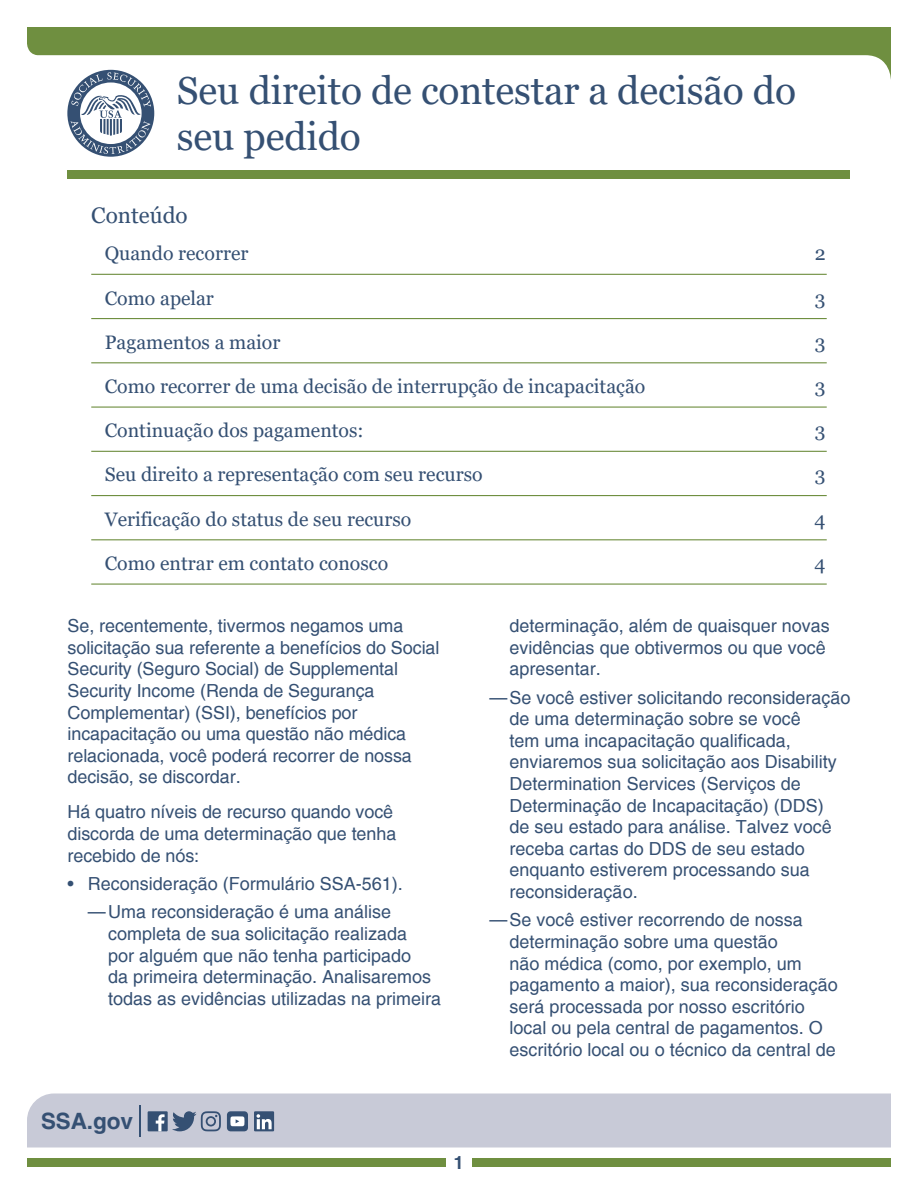
<style>
.page{position:relative;width:918px;height:1188px;background:#fff}
.page>*{position:absolute;margin:0;border:0;box-sizing:border-box;transform-origin:0 0}
.t1{font:39px/46.8px "Georgia";letter-spacing:-.005em;color:#355073}
.t2{font:22.5px "Georgia";color:#355073}
.t3{font:700 22.5px "Helvetica";letter-spacing:-.005em;color:#355073}
.t4{font:19.5px "Georgia";color:#355073}
.t5{font:18px/21.6px "Helvetica";color:#355073}
.t6{font:700 18px "Helvetica";color:#355073}
</style>
<div class="page">
<div style="left:27px;top:1159px;width:419px;height:8px;background:#6f8f40"></div>
<div style="left:472px;top:1159px;width:419px;height:8px;background:#6f8f40"></div>
<div style="left:68px;top:171px;width:782px;height:8px;background:#6f8f40"></div>
<div style="left:27px;top:1094px;width:864px;height:54px;background:#c8cad7"></div>
<hr style="left:139px;top:1105px;width:2px;height:32px;background:#355073">
<svg style="left:27px;top:27px;width:864px;height:53px;fill:#6f8f40"></svg>
<div style="left:148px;top:1111px;width:20px;height:20px;background:#355073"></div>
<svg style="left:156px;top:1114px;width:9px;height:17px"></svg>
<svg style="left:172px;top:1111px;width:49px;height:20px"></svg>
<svg style="left:227px;top:1111px;width:21px;height:20px"></svg>
<svg style="left:254px;top:1111px;width:20px;height:20px"></svg>
<svg style="left:257px;top:1114px;width:15px;height:15px"></svg>
<svg style="left:67px;top:70px;width:87px;height:87px"></svg>
<svg style="left:71px;top:72px;width:80px;height:82px"></svg>
<hr style="left:91px;top:274px;width:736px;height:1px;background:#6f8f40">
<hr style="left:91px;top:318px;width:736px;height:1px;background:#6f8f40">
<hr style="left:91px;top:362px;width:736px;height:1px;background:#6f8f40">
<hr style="left:91px;top:407px;width:736px;height:1px;background:#6f8f40">
<hr style="left:91px;top:451px;width:736px;height:1px;background:#6f8f40">
<hr style="left:91px;top:495px;width:736px;height:1px;background:#6f8f40">
<hr style="left:91px;top:539px;width:736px;height:1px;background:#6f8f40">
<hr style="left:91px;top:584px;width:736px;height:1px;background:#6f8f40">
<h1 class="t1" style="left:177px;top:68px;width:621px">Seu direito de contestar a decisão do seu pedido</h1>
<h1 class="t2" style="left:91px;top:201px;width:98px">Conteúdo</h1>
<p class="t4" style="left:105px;top:242px;width:145px">Quando recorrer</p>
<p class="t4" style="left:815px;top:242px;width:12px">2</p>
<p class="t4" style="left:105px;top:286px;width:111px">Como apelar</p>
<p class="t4" style="left:815px;top:286px;width:12px">3</p>
<p class="t4" style="left:105px;top:330px;width:177px">Pagamentos a maior</p>
<p class="t4" style="left:815px;top:330px;width:12px">3</p>
<p class="t4" style="left:105px;top:374px;width:542px">Como recorrer de uma decisão de interrupção de incapacitação</p>
<p class="t4" style="left:815px;top:374px;width:12px">3</p>
<p class="t4" style="left:105px;top:419px;width:260px">Continuação dos pagamentos:</p>
<p class="t4" style="left:815px;top:419px;width:12px">3</p>
<p class="t4" style="left:105px;top:463px;width:379px">Seu direito a representação com seu recurso</p>
<p class="t4" style="left:815px;top:463px;width:12px">3</p>
<p class="t4" style="left:105px;top:507px;width:308px">Verificação do status de seu recurso</p>
<p class="t4" style="left:815px;top:507px;width:13px">4</p>
<p class="t4" style="left:105px;top:551px;width:285px">Como entrar em contato conosco</p>
<p class="t4" style="left:815px;top:551px;width:13px">4</p>
<p class="t5" style="left:68px;top:616px;width:373px">Se, recentemente, tivermos negamos uma solicitação sua referente a benefícios do Social Security (Seguro Social) de Supplemental Security Income (Renda de Segurança Complementar) (SSI), benefícios por incapacitação ou uma questão não médica relacionada, você poderá recorrer de nossa decisão, se discordar.</p>
<p class="t5" style="left:68px;top:802px;width:330px">Há quatro níveis de recurso quando você discorda de uma determinação que tenha recebido de nós:</p>
<p class="t5" style="left:68px;top:873px;width:337px">• Reconsideração (Formulário SSA-561).</p>
<p class="t5" style="left:108px;top:902px;width:335px;text-indent:-20px">—Uma reconsideração é uma análise completa de sua solicitação realizada<br>por alguém que não tenha participado<br>da primeira determinação. Analisaremos todas as evidências utilizadas na primeira</p>
<p class="t3" style="left:41px;top:1108px;width:93px">SSA.gov</p>
<p class="t6" style="left:454px;top:1152px;width:12px">1</p>
<p class="t5" style="left:510px;top:616px;width:322px">determinação, além de quaisquer novas evidências que obtivermos ou que você apresentar.</p>
<p class="t5" style="left:510px;top:687px;width:342px;text-indent:-20px">—Se você estiver solicitando reconsideração de uma determinação sobre se você<br>tem uma incapacitação qualificada, enviaremos sua solicitação aos Disability Determination Services (Serviços de Determinação de Incapacitação) (DDS)<br>de seu estado para análise. Talvez você receba cartas do DDS de seu estado enquanto estiverem processando sua reconsideração.</p>
<p class="t5" style="left:510px;top:910px;width:330px;text-indent:-20px">—Se você estiver recorrendo de nossa determinação sobre uma questão<br>não médica (como, por exemplo, um pagamento a maior), sua reconsideração será processada por nosso escritório local ou pela central de pagamentos. O escritório local ou o técnico da central de</p>
</div>
